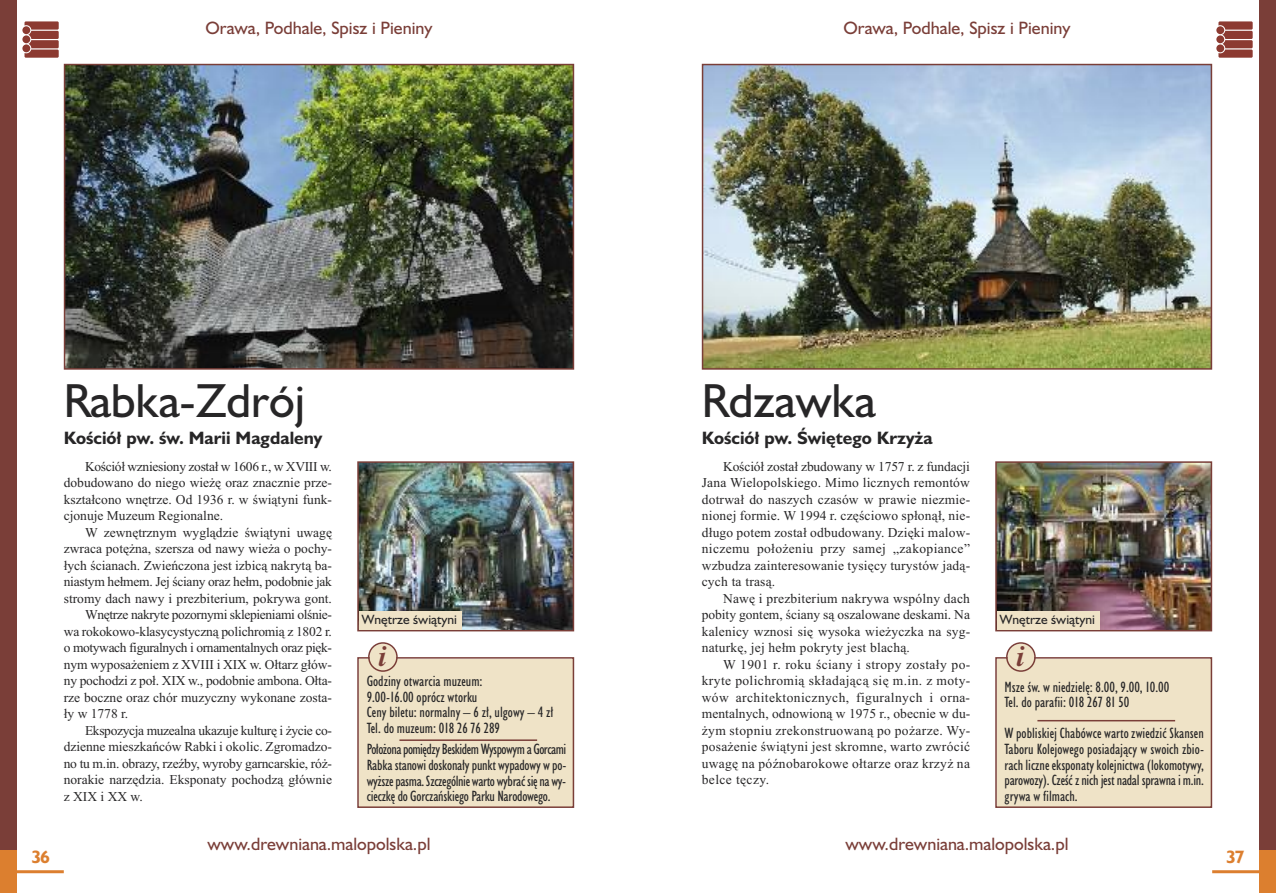
<style>
.page{position:relative;width:1276px;height:893px;background:#fff}
.page>*{position:absolute;margin:0;border:0;box-sizing:border-box;transform-origin:0 0}
.t1{font:48px "Humanst 521 EU";color:#272627}
.t2{font:italic 700 29.25px "Times";color:#7a3e38}
.t3{font:18px "Humanst 521 EU";color:#7a3e38}
.t4{font:18px "Humanst 521 EU Bold OTF";color:#272627}
.t5{font:700 18px "Humanst 521 EU";color:#dc7f2f}
.t6{font:15px/15.6px "Humanst 521 Cn EU";color:#272627}
.t7{font:13.5px/16.5px "Times New Roman";color:#272627;text-align:justify}
.t8{font:13.5px "Times New Roman";letter-spacing:-.025em;color:#272627}
.t9{font:13.5px "Times New Roman";letter-spacing:-.03em;color:#272627}
.t10{font:13.5px "Times New Roman";letter-spacing:-.02em;color:#272627}
.t11{font:13.5px "Humanst 521 EU";color:#272627}
</style>
<div class="page">
<div style="left:1259px;top:0;width:17px;height:863px;background:#7a3e38"></div>
<div style="left:1259px;top:850px;width:17px;height:43px;background:#dc7f2f"></div>
<hr style="left:1212px;top:870px;width:64px;height:3px;background:#dc7f2f">
<svg style="left:1218px;top:21px;width:34px;height:37px"></svg>
<div style="left:1216px;top:26px;width:8px;height:8px;background:#8c3a31;border-radius:50%"></div>
<div style="left:1216px;top:35px;width:8px;height:8px;background:#8c3a31;border-radius:50%"></div>
<div style="left:1216px;top:44px;width:8px;height:8px;background:#8c3a31;border-radius:50%"></div>
<svg style="left:25px;top:21px;width:34px;height:37px"></svg>
<div style="left:22px;top:26px;width:8px;height:8px;background:#8c3a31;border-radius:50%"></div>
<div style="left:22px;top:35px;width:8px;height:8px;background:#8c3a31;border-radius:50%"></div>
<div style="left:22px;top:44px;width:8px;height:8px;background:#8c3a31;border-radius:50%"></div>
<img style="left:67px;top:67px;width:504px;height:300px">
<div style="left:64px;top:64px;width:510px;height:306px;border:2px solid #7a3e38"></div>
<div style="left:359px;top:659px;width:214px;height:147px;background:#efe3c7"></div>
<div style="left:357px;top:657px;width:217px;height:151px;border:2px solid #7a3e38"></div>
<svg style="left:368px;top:642px;width:30px;height:30px"></svg>
<img style="left:360px;top:464px;width:211px;height:164px">
<div style="left:357px;top:461px;width:217px;height:170px;border:2px solid #7a3e38"></div>
<div style="left:359px;top:611px;width:102px;height:19px;background:#efe3c7"></div>
<hr style="left:399px;top:739px;width:138px;height:2px;background:#7a3e38">
<img style="left:705px;top:67px;width:504px;height:300px">
<div style="left:702px;top:64px;width:510px;height:306px;border:2px solid #7a3e38"></div>
<div style="left:996px;top:659px;width:214px;height:147px;background:#efe3c7"></div>
<div style="left:995px;top:657px;width:217px;height:151px;border:2px solid #7a3e38"></div>
<svg style="left:1006px;top:642px;width:29px;height:30px"></svg>
<img style="left:998px;top:464px;width:211px;height:164px">
<div style="left:995px;top:461px;width:217px;height:170px;border:2px solid #7a3e38"></div>
<div style="left:997px;top:611px;width:102px;height:19px;background:#efe3c7"></div>
<hr style="left:1037px;top:720px;width:138px;height:1px;background:#7a3e38">
<div style="left:0;top:0;width:17px;height:863px;background:#7a3e38"></div>
<div style="left:0;top:850px;width:17px;height:43px;background:#dc7f2f"></div>
<hr style="left:0;top:870px;width:64px;height:3px;background:#dc7f2f">
<h3 class="t3" style="left:205px;top:16px;width:228px">Orawa, Podhale, Spisz i Pieniny</h3>
<h3 class="t3" style="left:843px;top:16px;width:228px">Orawa, Podhale, Spisz i Pieniny</h3>
<h3 class="t5" style="left:31px;top:845px;width:20px">36</h3>
<h1 class="t1" style="left:64px;top:371px;width:243px">Rabka-Zdrój</h1>
<h3 class="t4" style="left:64px;top:427px;width:260px">Kościół pw. św. Marii Magdaleny</h3>
<p class="t7" style="left:64px;top:458px;width:270px;text-indent:21px">Kościół wzniesiony został w 1606 r., w XVIII w. dobudowano do niego wieżę oraz znacznie prze&shy;kształcono wnętrze. Od 1936 r. w świątyni funk&shy;cjonuje Muzeum Regionalne.</p>
<p class="t7" style="left:85px;top:524px;width:248px">W zewnętrznym wyglądzie świątyni uwagę</p>
<p class="t7" style="left:64px;top:540px;width:270px">zwraca potężna, szersza od nawy wieża o pochy-</p>
<p class="t7" style="left:64px;top:557px;width:270px">łych ścianach. Zwieńczona jest izbicą nakrytą ba-</p>
<p class="t10" style="left:64px;top:574px;width:270px">niastym hełmem. Jej ściany oraz hełm, podobnie jak</p>
<p class="t7" style="left:64px;top:590px;width:270px">stromy dach nawy i prezbiterium, pokrywa gont.</p>
<p class="t8" style="left:85px;top:607px;width:248px">Wnętrze nakryte pozornymi sklepieniami olśnie-</p>
<p class="t7" style="left:64px;top:623px;width:270px">wa rokokowo-klasycystyczną polichromią z 1802 r.</p>
<p class="t9" style="left:64px;top:640px;width:270px">o motywach figuralnych i ornamentalnych oraz pięk-</p>
<p class="t7" style="left:64px;top:656px;width:270px">nym wyposażeniem z XVIII i XIX w. Ołtarz głów-</p>
<p class="t7" style="left:64px;top:672px;width:270px">ny pochodzi z poł. XIX w., podobnie ambona. Ołta-</p>
<p class="t7" style="left:64px;top:689px;width:270px">rze boczne oraz chór muzyczny wykonane zosta-</p>
<p class="t7" style="left:64px;top:705px;width:66px">ły w 1778 r.</p>
<p class="t8" style="left:85px;top:722px;width:248px">Ekspozycja muzealna ukazuje kulturę i życie co-</p>
<p class="t7" style="left:64px;top:738px;width:270px">dzienne mieszkańców Rabki i okolic. Zgromadzo-</p>
<p class="t7" style="left:64px;top:755px;width:270px">no tu m.in. obrazy, rzeźby, wyroby garncarskie, róż-</p>
<p class="t7" style="left:64px;top:771px;width:270px">norakie narzędzia. Eksponaty pochodzą głównie</p>
<p class="t7" style="left:64px;top:788px;width:80px">z XIX i XX w.</p>
<p class="t11" style="left:362px;top:611px;width:97px">Wnętrze świątyni</p>
<h2 class="t2" style="left:378px;top:639px;width:10px">i</h2>
<p class="t6" style="left:367px;top:673px;width:188px">Godziny otwarcia muzeum:<br>9.00-16.00 oprócz wtorku<br>Ceny biletu: normalny – 6 zł, ulgowy – 4 zł<br>Tel. do muzeum: 018 26 76 289</p>
<p class="t6" style="left:367px;top:742px;width:201px;text-align:justify">Położonapomiędzy BeskidemWyspowyma Gorcami Rabka stanowi doskonały punkt wypadowy w po&shy;wyższepasma.Szczególnie warto wybraćsięna wy&shy;cieczkę do Gorczańskiego Parku Narodowego.</p>
<h1 class="t1" style="left:702px;top:371px;width:175px">Rdzawka</h1>
<h3 class="t4" style="left:702px;top:427px;width:233px">Kościół pw. Świętego Krzyża</h3>
<p class="t7" style="left:702px;top:458px;width:270px;text-indent:21px">Kościół został zbudowany w 1757 r. z fundacji Jana Wielopolskiego. Mimo licznych remontów dotrwał do naszych czasów w prawie niezmie&shy;nionej formie. W 1994 r. częściowo spłonął, nie&shy;długo potem został odbudowany. Dzięki malow&shy;niczemu położeniu przy samej „zakopiance” wzbudza zainteresowanie tysięcy turystów jadą&shy;cych ta trasą.</p>
<p class="t7" style="left:702px;top:590px;width:270px;text-indent:21px">Nawę i prezbiterium nakrywa wspólny dach pobity gontem, ściany są oszalowane deskami. Na kalenicy wznosi się wysoka wieżyczka na syg&shy;naturkę, jej hełm pokryty jest blachą.</p>
<p class="t7" style="left:702px;top:656px;width:270px;text-indent:21px">W 1901 r. roku ściany i stropy zostały po&shy;kryte polichromią składającą się m.in. z moty&shy;wów architektonicznych, figuralnych i orna&shy;mentalnych, odnowioną w 1975 r., obecnie w du&shy;żym stopniu zrekonstruowaną po pożarze. Wy&shy;posażenie świątyni jest skromne, warto zwrócić uwagę na późnobarokowe ołtarze oraz krzyż na belce tęczy.</p>
<p class="t11" style="left:1000px;top:611px;width:97px">Wnętrze świątyni</p>
<h2 class="t2" style="left:1016px;top:639px;width:10px">i</h2>
<p class="t6" style="left:1004px;top:679px;width:166px">Msze św. w niedzielę: 8.00, 9.00, 10.00<br>Tel. do parafii: 018 267 81 50</p>
<p class="t6" style="left:1004px;top:726px;width:201px;text-align:justify">W pobliskiej Chabówce warto zwiedzić Skansen Taboru Kolejowego posiadający w swoich zbio&shy;rach liczne eksponaty kolejnictwa (lokomotywy, parowozy). Cześć z nich jest nadal sprawna i m.in. grywa w filmach.</p>
<h3 class="t3" style="left:207px;top:833px;width:224px">www.drewniana.malopolska.pl</h3>
<h3 class="t3" style="left:845px;top:833px;width:224px">www.drewniana.malopolska.pl</h3>
<h3 class="t5" style="left:1226px;top:845px;width:20px">37</h3>
</div>
